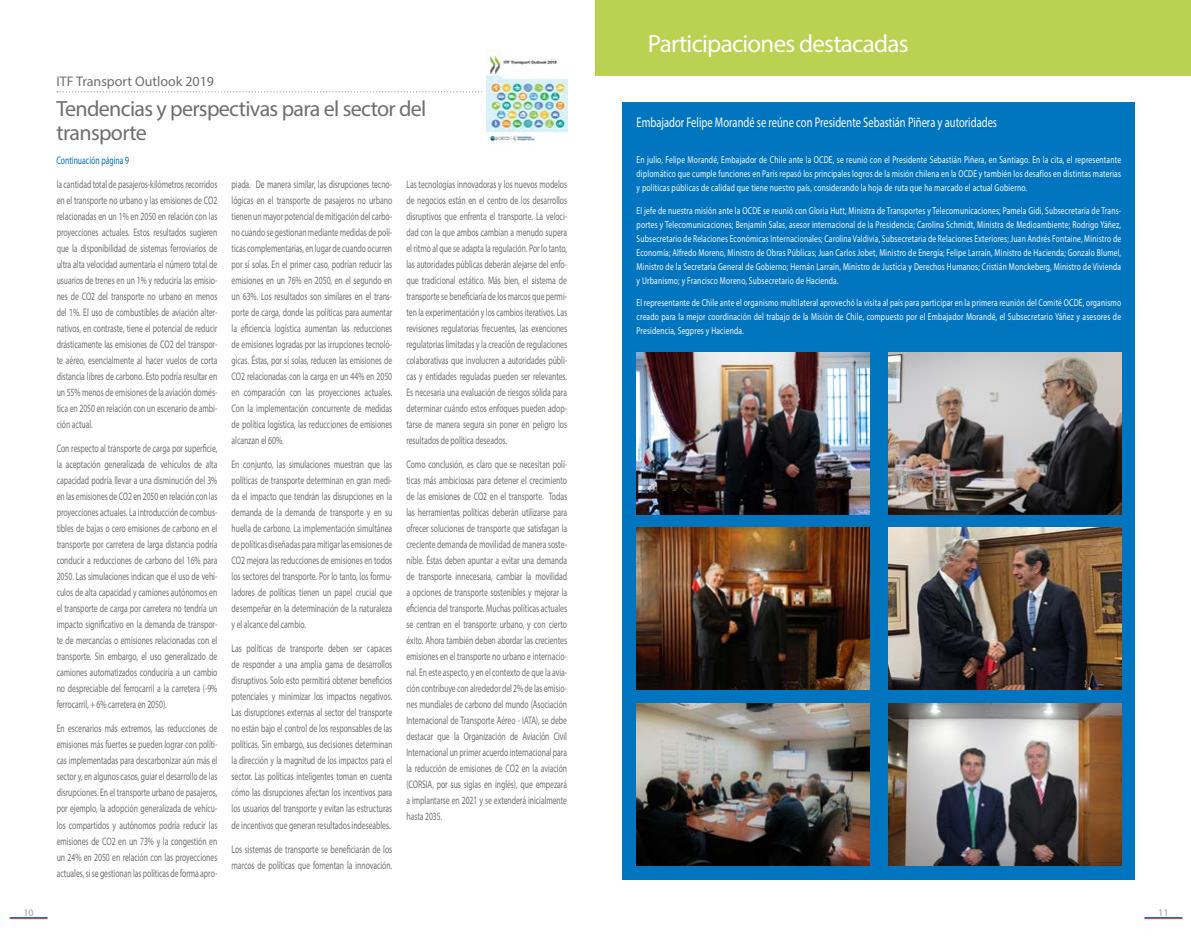
<style>
.page{position:relative;width:1191px;height:936px;background:#fff}
.page>*{position:absolute;margin:0;border:0;box-sizing:border-box;transform-origin:0 0}
._002_Título{font:25px "Myriad Pro";letter-spacing:-.03em;color:#fff}
._003_Título_chico_20{font:22px/24px "Myriad Pro";letter-spacing:-.03em;color:#706f6f}
.Título_Participacion{font:14px "Myriad Pro";color:#fff;scale:.75 1}
._001_Epigrafe{font:14px "Myriad Pro";color:#706f6f}
._007_Texto_Normal{font:11px/16px "Myriad Pro";letter-spacing:-.005em;color:#706f6f;text-align:justify;scale:.7 1}
.Subtítulo_bold{font:11px "Myriad Pro";color:#0070b8;scale:.7 1}
.Participaciones_dest{font:10px/14px "Myriad Pro";letter-spacing:.025em;color:#fff;text-align:justify;scale:.75 1}
.t1{font:10px "Myriad Pro";color:#9d9d9c}
</style>
<div class="page">
<hr style="left:10px;top:918px;width:38px;height:1px;background:#e73439">
<hr style="left:10px;top:917px;width:38px;height:1px;background:#0063af">
<hr style="left:1144px;top:918px;width:38px;height:1px;background:#e73439">
<hr style="left:1144px;top:917px;width:38px;height:1px;background:#0063af">
<svg style="left:57px;top:91px;width:430px;height:1px"></svg>
<img style="left:487px;top:50px;width:80px;height:95px">
<div style="left:622px;top:102px;width:513px;height:777px;background:#0075bf"></div>
<div style="left:595px;top:0;width:596px;height:75px;background:#bbd151"></div>
<img style="left:636px;top:352px;width:233px;height:162px">
<img style="left:888px;top:352px;width:233px;height:162px">
<img style="left:636px;top:527px;width:233px;height:162px">
<img style="left:888px;top:527px;width:233px;height:162px">
<img style="left:636px;top:703px;width:233px;height:162px">
<img style="left:888px;top:703px;width:233px;height:162px">
<p class="_001_Epigrafe" style="left:56px;top:72px;width:159px">ITF Transport Outlook 2019</p>
<p class="_003_Título_chico_20" style="left:56px;top:96px;width:371px">Tendencias y perspectivas para el sector del transporte</p>
<p class="Subtítulo_bold" style="left:56px;top:154px;width:105px">Continuación página 9</p>
<p class="_007_Texto_Normal" style="left:57px;top:176px;width:231px">la cantidad total de pasajeros-kilómetros recorridos en el transporte no urbano y las emisiones de CO2 relacionadas en un 1% en 2050 en relación con las proyecciones actuales. Estos resultados sugieren que la disponibilidad de sistemas ferroviarios de ultra alta velocidad aumentaría el número total de usuarios de trenes en un 1% y reduciría las emisio&shy;nes de CO2 del transporte no urbano en menos del 1%. El uso de combustibles de aviación alter&shy;nativos, en contraste, tiene el potencial de reducir drásticamente las emisiones de CO2 del transpor&shy;te aéreo, esencialmente al hacer vuelos de corta distancia libres de carbono. Esto podría resultar en un 55% menos de emisiones de la aviación domés&shy;tica en 2050 en relación con un escenario de ambi&shy;ción actual.</p>
<p class="_007_Texto_Normal" style="left:57px;top:440px;width:231px">Con respecto al transporte de carga por superficie, la aceptación generalizada de vehículos de alta capacidad podría llevar a una disminución del 3% en las emisiones de CO2 en 2050 en relación con las proyecciones actuales. La introducción de combus&shy;tibles de bajas o cero emisiones de carbono en el transporte por carretera de larga distancia podría conducir a reducciones de carbono del 16% para 2050. Las simulaciones indican que el uso de vehí&shy;culos de alta capacidad y camiones autónomos en el transporte de carga por carretera no tendría un impacto significativo en la demanda de transpor&shy;te de mercancías o emisiones relacionadas con el transporte. Sin embargo, el uso generalizado de camiones automatizados conduciría a un cambio no despreciable del ferrocarril a la carretera (-9% ferrocarril, + 6% carretera en 2050).</p>
<p class="_007_Texto_Normal" style="left:57px;top:720px;width:231px">En escenarios más extremos, las reducciones de emisiones más fuertes se pueden lograr con políti&shy;cas implementadas para descarbonizar aún más el sector y, en algunos casos, guiar el desarrollo de las disrupciones. En el transporte urbano de pasajeros, por ejemplo, la adopción generalizada de vehícu&shy;los compartidos y autónomos podría reducir las emisiones de CO2 en un 73% y la congestión en un 24% en 2050 en relación con las proyecciones actuales, si se gestionan las políticas de forma apro-</p>
<p class="_007_Texto_Normal" style="left:231px;top:176px;width:231px">piada. De manera similar, las disrupciones tecno&shy;lógicas en el transporte de pasajeros no urbano tienen un mayor potencial de mitigación del carbo&shy;no cuando se gestionan mediante medidas de polí&shy;ticas complementarias, en lugar de cuando ocurren por sí solas. En el primer caso, podrían reducir las emisiones en un 76% en 2050, en el segundo en un 63%. Los resultados son similares en el trans&shy;porte de carga, donde las políticas para aumentar la eficiencia logística aumentan las reducciones de emisiones logradas por las irrupciones tecnoló&shy;gicas. Éstas, por sí solas, reducen las emisiones de CO2 relacionadas con la carga en un 44% en 2050 en comparación con las proyecciones actuales.<br>Con la implementación concurrente de medidas de política logística, las reducciones de emisiones alcanzan el 60%.</p>
<p class="_007_Texto_Normal" style="left:231px;top:456px;width:231px">En conjunto, las simulaciones muestran que las políticas de transporte determinan en gran medi&shy;da el impacto que tendrán las disrupciones en la demanda de la demanda de transporte y en su huella de carbono. La implementación simultánea de políticas diseñadas para mitigar las emisiones de CO2 mejora las reducciones de emisiones en todos los sectores del transporte. Por lo tanto, los formu&shy;ladores de políticas tienen un papel crucial que desempeñar en la determinación de la naturaleza y el alcance del cambio.</p>
<p class="_007_Texto_Normal" style="left:231px;top:640px;width:231px">Las políticas de transporte deben ser capaces de responder a una amplia gama de desarrollos disruptivos. Solo esto permitirá obtener beneficios potenciales y minimizar los impactos negativos.<br>Las disrupciones externas al sector del transporte no están bajo el control de los responsables de las políticas. Sin embargo, sus decisiones determinan la dirección y la magnitud de los impactos para el sector. Las políticas inteligentes toman en cuenta cómo las disrupciones afectan los incentivos para los usuarios del transporte y evitan las estructuras de incentivos que generan resultados indeseables.</p>
<p class="_007_Texto_Normal" style="left:231px;top:840px;width:231px">Los sistemas de transporte se beneficiarán de los marcos de políticas que fomentan la innovación.</p>
<p class="_007_Texto_Normal" style="left:406px;top:176px;width:231px">Las tecnologías innovadoras y los nuevos modelos de negocios están en el centro de los desarrollos disruptivos que enfrenta el transporte. La veloci&shy;dad con la que ambos cambian a menudo supera el ritmo al que se adapta la regulación. Por lo tanto, las autoridades públicas deberán alejarse del enfo&shy;que tradicional estático. Más bien, el sistema de transporte se beneficiaría de los marcos que permi&shy;ten la experimentación y los cambios iterativos. Las revisiones regulatorias frecuentes, las exenciones regulatorias limitadas y la creación de regulaciones colaborativas que involucren a autoridades públi&shy;cas y entidades reguladas pueden ser relevantes.<br>Es necesaria una evaluación de riesgos sólida para determinar cuándo estos enfoques pueden adop&shy;tarse de manera segura sin poner en peligro los resultados de política deseados.</p>
<p class="_007_Texto_Normal" style="left:406px;top:456px;width:231px">Como conclusión, es claro que se necesitan polí&shy;ticas más ambiciosas para detener el crecimiento de las emisiones de CO2 en el transporte. Todas las herramientas políticas deberán utilizarse para ofrecer soluciones de transporte que satisfagan la creciente demanda de movilidad de manera soste&shy;nible. Éstas deben apuntar a evitar una demanda de transporte innecesaria, cambiar la movilidad a opciones de transporte sostenibles y mejorar la eficiencia del transporte. Muchas políticas actuales se centran en el transporte urbano, y con cierto éxito. Ahora también deben abordar las crecientes emisiones en el transporte no urbano e internacio&shy;nal. En este aspecto, y en el contexto de que la avia&shy;ción contribuye con alrededor del 2% de las emisio&shy;nes mundiales de carbono del mundo (Asociación Internacional de Transporte Aéreo - IATA), se debe destacar que la Organización de Aviación Civil Internacional un primer acuerdo internacional para la reducción de emisiones de CO2 en la aviación (CORSIA, por sus siglas en inglés), que empezará a implantarse en 2021 y se extenderá inicialmente hasta 2035.</p>
<p class="_002_Título" style="left:648px;top:28px;width:262px">Participaciones destacadas</p>
<p class="Título_Participacion" style="left:636px;top:113px;width:482px">Embajador Felipe Morandé se reúne con Presidente Sebastián Piñera y autoridades</p>
<p class="Participaciones_dest" style="left:636px;top:153px;width:647px">En julio, Felipe Morandé, Embajador de Chile ante la OCDE, se reunió con el Presidente Sebastián Piñera, en Santiago. En la cita, el representante diplomático que cumple funciones en París repasó los principales logros de la misión chilena en la OCDE y también los desafíos en distintas materias y políticas públicas de calidad que tiene nuestro país, considerando la hoja de ruta que ha marcado el actual Gobierno.</p>
<p class="Participaciones_dest" style="left:636px;top:203px;width:647px">El jefe de nuestra misión ante la OCDE se reunió con Gloria Hutt, Ministra de Transportes y Telecomunicaciones; Pamela Gidi, Subsecretaria de Trans&shy;portes y Telecomunicaciones; Benjamín Salas, asesor internacional de la Presidencia; Carolina Schmidt, Ministra de Medioambiente; Rodrigo Yáñez, Subsecretario de Relaciones Económicas Internacionales; Carolina Valdivia, Subsecretaria de Relaciones Exteriores; Juan Andrés Fontaine, Ministro de Economía; Alfredo Moreno, Ministro de Obras Públicas; Juan Carlos Jobet, Ministro de Energía; Felipe Larraín, Ministro de Hacienda; Gonzalo Blumel, Ministro de la Secretaría General de Gobierno; Hernán Larraín, Ministro de Justicia y Derechos Humanos; Cristián Monckeberg, Ministro de Vivienda y Urbanismo; y Francisco Moreno, Subsecretario de Hacienda.</p>
<p class="Participaciones_dest" style="left:636px;top:296px;width:647px">El representante de Chile ante el organismo multilateral aprovechó la visita al país para participar en la primera reunión del Comité OCDE, organismo creado para la mejor coordinación del trabajo de la Misión de Chile, compuesto por el Embajador Morandé, el Subsecretario Yáñez y asesores de Presidencia, Segpres y Hacienda.</p>
<p class="t1" style="left:23px;top:906px;width:12px">10</p>
<p class="t1" style="left:1158px;top:906px;width:12px">11</p>
</div>
